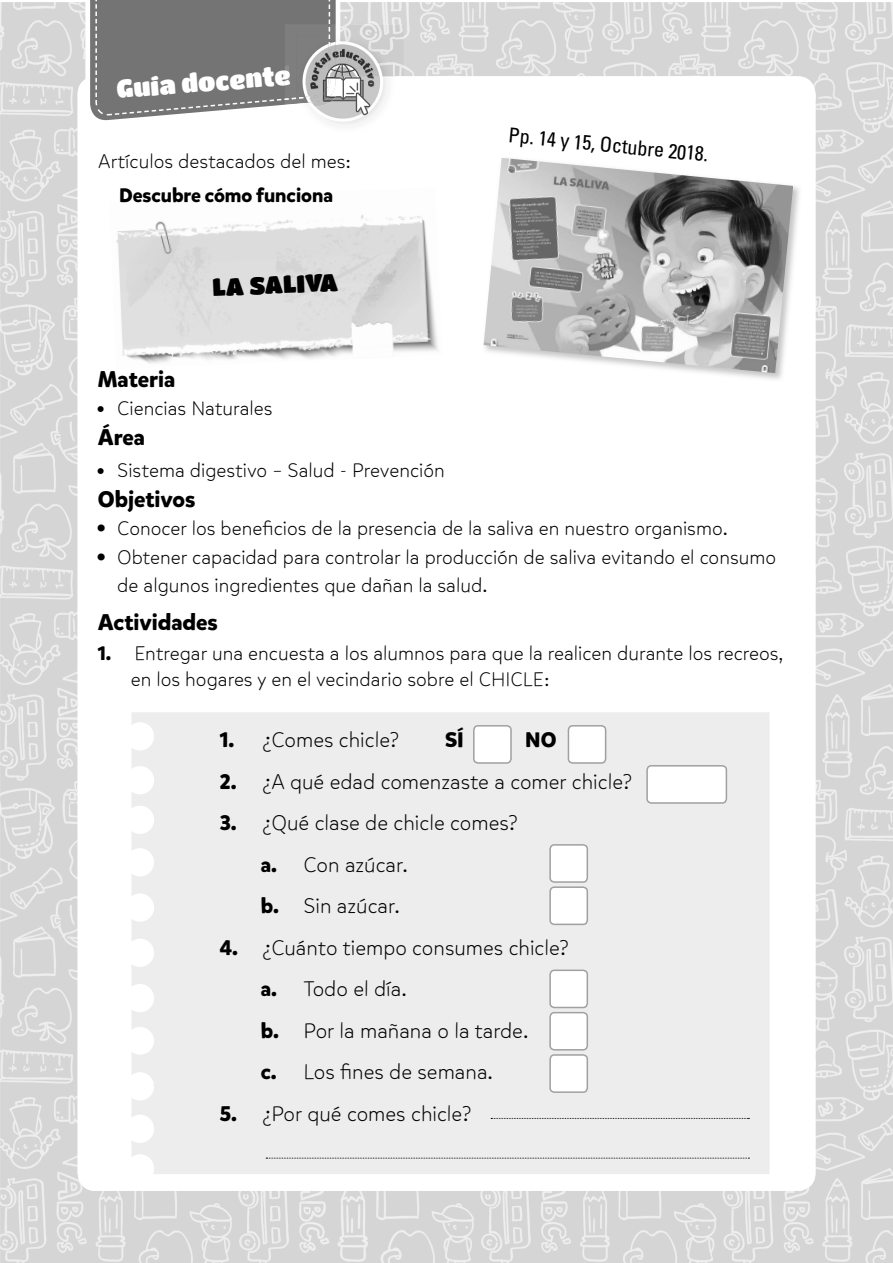
<style>
.page{position:relative;width:893px;height:1263px;background:#fff}
.page>*{position:absolute;margin:0;border:0;box-sizing:border-box;transform-origin:0 0}
.t1{font:25.2px "Titan One";color:#fff}
.t2{font:24.6px "Titan One";color:#000}
.t3{font:700 22.5px "Mikado";color:#000}
.t4{font:300 21px/41.5px "Mikado";color:#000}
.t5{font:700 21px "Mikado";color:#000}
.t6{font:condensed 20.55px "Univers LT Std";color:#000}
.t7{font:300 19.5px/28.5px "Mikado";color:#000}
.t8{font:700 19.5px "Mikado";color:#000}
.s1{font-family:"Univers LT Std";font-weight:400;font-size:16.5px}
.s2{font-family:"Univers LT Std";font-weight:400}
.s3{font-weight:700}
</style>
<div class="page">
<img style="left:0;top:2px;width:893px;height:1261px">
<div style="left:78px;top:76px;width:737px;height:1115px;background:#fff;border-radius:18px"></div>
<img style="left:340px;top:24px;width:64px;height:52px">
<img style="left:340px;top:35px;width:55px;height:41px">
<img style="left:340px;top:76px;width:55px;height:49px">
<svg style="left:86px;top:0;width:254px;height:125px;background:#8b8b8b"></svg>
<img style="left:329px;top:35px;width:1px;height:42px">
<img style="left:314px;top:80px;width:16px;height:17px">
<img style="left:116px;top:215px;width:322px;height:149px">
<img style="left:483px;top:186px;width:316px;height:193px">
<img style="left:484px;top:158px;width:309px;height:215px">
<div style="left:132px;top:712px;width:638px;height:462px;background:#ededed"></div>
<div style="left:550px;top:970px;width:37px;height:37px;background:#fff;border-radius:4px"></div>
<div style="left:549px;top:969px;width:39px;height:39px;border:2px solid #a0a0a0;border-radius:4px"></div>
<div style="left:550px;top:845px;width:37px;height:37px;background:#fff;border-radius:4px"></div>
<div style="left:549px;top:844px;width:39px;height:39px;border:2px solid #a0a0a0;border-radius:4px"></div>
<div style="left:647px;top:766px;width:79px;height:37px;background:#fff;border-radius:4px"></div>
<div style="left:646px;top:765px;width:81px;height:39px;border:2px solid #a0a0a0;border-radius:4px"></div>
<div style="left:474px;top:726px;width:37px;height:37px;background:#fff;border-radius:4px"></div>
<div style="left:473px;top:725px;width:39px;height:39px;border:2px solid #a0a0a0;border-radius:4px"></div>
<div style="left:568px;top:726px;width:38px;height:37px;background:#fff;border-radius:4px"></div>
<div style="left:568px;top:725px;width:38px;height:39px;border:2px solid #a0a0a0;border-radius:4px"></div>
<div style="left:550px;top:1013px;width:37px;height:37px;background:#fff;border-radius:4px"></div>
<div style="left:549px;top:1012px;width:39px;height:38px;border:2px solid #a0a0a0;border-radius:4px"></div>
<div style="left:550px;top:887px;width:37px;height:37px;background:#fff;border-radius:4px"></div>
<div style="left:549px;top:886px;width:39px;height:39px;border:2px solid #a0a0a0;border-radius:4px"></div>
<div style="left:550px;top:1055px;width:37px;height:37px;background:#fff;border-radius:4px"></div>
<div style="left:549px;top:1054px;width:39px;height:39px;border:2px solid #a0a0a0;border-radius:4px"></div>
<svg style="left:491px;top:1118px;width:258px;height:1px"></svg>
<svg style="left:266px;top:1158px;width:483px;height:1px"></svg>
<p class="t1" style="left:116px;top:73px;width:176px;rotate:-4deg">Guía docente</p>
<p class="t7" style="left:98px;top:147px;width:255px">Artículos destacados del mes:</p>
<p class="t8" style="left:119px;top:183px;width:216px">Descubre cómo funciona</p>
<p class="t2" style="left:211px;top:273px;width:127px;rotate:-3deg">LA SALIVA</p>
<p class="t6" style="left:510px;top:123px;width:202px;rotate:5deg">Pp. 14 y 15, Octubre 2018.</p>
<p class="t3" style="left:98px;top:365px;width:79px">Materia</p>
<p class="t7" style="left:98px;top:395px;width:176px"><span class="s1">•</span> Ciencias Naturales</p>
<p class="t3" style="left:98px;top:423px;width:49px">Área</p>
<p class="t7" style="left:98px;top:456px;width:348px"><span class="s1">•</span> Sistema digestivo – Salud - Prevención</p>
<p class="t3" style="left:98px;top:485px;width:99px">Objetivos</p>
<p class="t7" style="left:98px;top:515px;width:631px"><span class="s2">•</span> Conocer los beneficios de la presencia de la saliva en nuestro organismo.</p>
<p class="t7" style="left:117px;top:543px;width:660px;text-indent:-20px"><span class="s2">•</span> Obtener capacidad para controlar la producción de saliva evitando el consumo de algunos ingredientes que dañan la salud.</p>
<p class="t3" style="left:98px;top:608px;width:122px">Actividades</p>
<p class="t7" style="left:131px;top:641px;width:654px;line-height:25.5px;text-indent:-33px"><span class="s3">1.</span> Entregar una encuesta a los alumnos para que la realicen durante los recreos, en los hogares y en el vecindario sobre el CHICLE:</p>
<p class="t4" style="left:220px;top:719px;width:181px"><span class="s3">1.</span> ¿Comes chicle?</p>
<p class="t5" style="left:445px;top:727px;width:20px">SÍ</p>
<p class="t5" style="left:525px;top:727px;width:33px">NO</p>
<p class="t4" style="left:220px;top:761px;width:414px"><span class="s3">2.</span> ¿A qué edad comenzaste a comer chicle?</p>
<p class="t4" style="left:261px;top:802px;width:259px;text-indent:-41px"><span class="s3">3.</span> ¿Qué clase de chicle comes? <span class="s3">a.</span> Con azúcar.<br><span class="s3">b.</span> Sin azúcar.</p>
<p class="t4" style="left:261px;top:927px;width:310px;text-indent:-41px"><span class="s3">4.</span> ¿Cuánto tiempo consumes chicle? <span class="s3">a.</span> Todo el día.<br><span class="s3">b.</span> Por la mañana o la tarde.<br><span class="s3">c.</span> Los fines de semana.</p>
<p class="t4" style="left:220px;top:1093px;width:253px"><span class="s3">5.</span> ¿Por qué comes chicle?</p>
</div>
